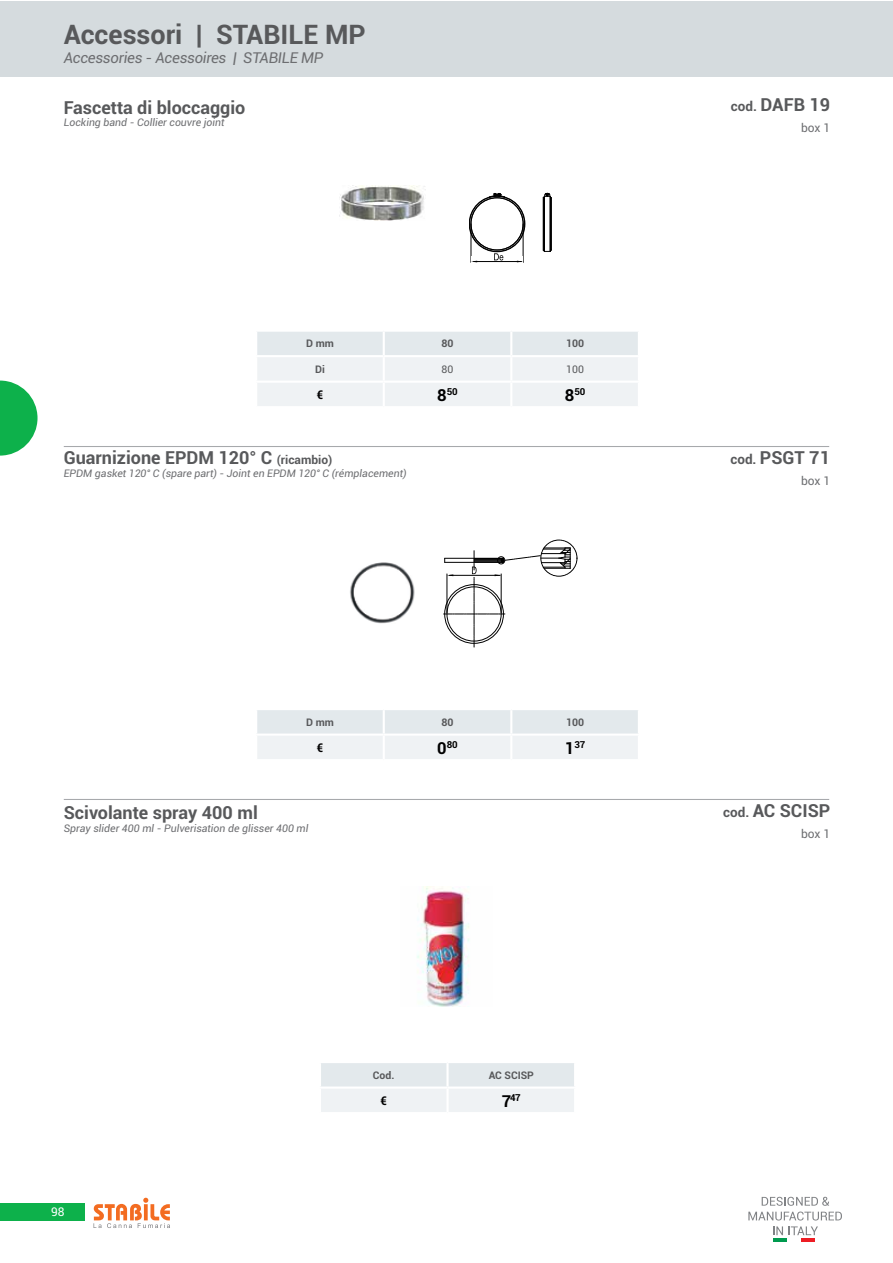
<style>
.page{position:relative;width:893px;height:1263px;background:#fff}
.page>*{position:absolute;margin:0;border:0;box-sizing:border-box;transform-origin:0 0}
.t1{font:700 27px "Roboto";color:#58595b}
.t2{font:700 18px "Roboto";color:#58595b}
.t3{font:italic 15px "Roboto";letter-spacing:-.02em;color:#6d6e71}
.t4{font:12px "Roboto";letter-spacing:-.01em;color:#6d6e71}
.t5{font:700 12px "Roboto";color:#000}
.t6{font:12px "Roboto";color:#fff}
.t7{font:italic 10.5px "Roboto";color:#6d6e71}
.t8{font:700 10.5px "Roboto";color:#58595b}
.t9{font:10.5px "Roboto";color:#58595b}
.t10{font:700 9.6px "Roboto";color:#000}
.s1{font-size:16.5px}
.s2{font-size:12px}
.s3{font-size:13.5px}
</style>
<div class="page">
<div style="left:0;top:1px;width:892px;height:76px;background:#d5dbde"></div>
<div style="left:0;top:1203px;width:85px;height:17px;background:#0db14b"></div>
<svg style="left:94px;top:1198px;width:76px;height:30px"></svg>
<svg style="left:748px;top:1197px;width:94px;height:23px"></svg>
<svg style="left:773px;top:1226px;width:45px;height:9px"></svg>
<hr style="left:801px;top:1238px;width:14px;height:3px;background:#ed1d24">
<hr style="left:773px;top:1238px;width:14px;height:3px;background:#009a4e">
<svg style="left:0;top:381px;width:38px;height:75px"></svg>
<svg style="left:257px;top:332px;width:381px;height:74px"></svg>
<hr style="left:383px;top:332px;width:2px;height:23px;background:#fff">
<hr style="left:510px;top:332px;width:2px;height:23px;background:#fff">
<hr style="left:255px;top:355px;width:129px;height:2px;background:#fff">
<hr style="left:384px;top:355px;width:127px;height:2px;background:#fff">
<hr style="left:383px;top:357px;width:2px;height:24px;background:#fff">
<hr style="left:511px;top:355px;width:129px;height:2px;background:#fff">
<hr style="left:510px;top:357px;width:2px;height:24px;background:#fff">
<hr style="left:255px;top:381px;width:129px;height:2px;background:#fff">
<hr style="left:384px;top:381px;width:127px;height:2px;background:#fff">
<hr style="left:383px;top:383px;width:2px;height:23px;background:#fff">
<hr style="left:511px;top:381px;width:129px;height:2px;background:#fff">
<hr style="left:510px;top:383px;width:2px;height:23px;background:#fff">
<svg style="left:257px;top:710px;width:381px;height:49px"></svg>
<hr style="left:383px;top:710px;width:2px;height:23px;background:#fff">
<hr style="left:510px;top:710px;width:2px;height:23px;background:#fff">
<hr style="left:255px;top:733px;width:129px;height:3px;background:#fff">
<hr style="left:384px;top:733px;width:127px;height:3px;background:#fff">
<hr style="left:383px;top:736px;width:2px;height:23px;background:#fff">
<hr style="left:511px;top:733px;width:129px;height:3px;background:#fff">
<hr style="left:510px;top:736px;width:2px;height:23px;background:#fff">
<img style="left:350px;top:562px;width:65px;height:62px">
<div style="left:541px;top:540px;width:36px;height:36px;border:1px dashed #000;border-radius:50%"></div>
<svg style="left:444px;top:548px;width:127px;height:99px"></svg>
<img style="left:340px;top:185px;width:86px;height:36px">
<hr style="left:551px;top:198px;width:1px;height:52px;background:#000">
<hr style="left:550px;top:196px;width:1px;height:55px;background:#000">
<hr style="left:544px;top:196px;width:1px;height:55px;background:#000">
<hr style="left:543px;top:197px;width:1px;height:53px;background:#000">
<svg style="left:543px;top:250px;width:9px;height:2px"></svg>
<div style="left:471px;top:198px;width:52px;height:52px;border:1px solid #000;border-radius:50%"></div>
<div style="left:469px;top:196px;width:56px;height:56px;border:1px solid #000;border-radius:50%"></div>
<svg style="left:489px;top:193px;width:16px;height:5px"></svg>
<svg style="left:543px;top:193px;width:9px;height:5px"></svg>
<hr style="left:471px;top:224px;width:1px;height:38px;background:#000">
<hr style="left:523px;top:224px;width:1px;height:38px;background:#000">
<div style="left:471px;top:256px;width:52px;height:7px;background:#fff"></div>
<hr style="left:474px;top:261px;width:47px;height:1px;background:#000">
<svg style="left:494px;top:253px;width:9px;height:7px"></svg>
<div style="left:321px;top:1063px;width:253px;height:49px;background:#ebeef1"></div>
<hr style="left:446px;top:1063px;width:3px;height:23px;background:#fff">
<hr style="left:319px;top:1086px;width:129px;height:3px;background:#fff">
<hr style="left:448px;top:1086px;width:128px;height:3px;background:#fff">
<hr style="left:446px;top:1089px;width:3px;height:23px;background:#fff">
<img style="left:417px;top:886px;width:53px;height:120px">
<hr style="left:64px;top:446px;width:765px;height:1px;background:#a7a9ac">
<hr style="left:64px;top:799px;width:765px;height:1px;background:#a7a9ac">
<h1 class="t1" style="left:64px;top:19px;width:304px">Accessori | STABILE MP</h1>
<h3 class="t3" style="left:64px;top:49px;width:261px">Accessories - Acessoires | STABILE MP</h3>
<h2 class="t2" style="left:64px;top:97px;width:183px">Fascetta di bloccaggio</h2>
<p class="t7" style="left:64px;top:116px;width:162px">Locking band - Collier couvre joint</p>
<p class="t8" style="left:306px;top:338px;width:29px">D mm</p>
<p class="t8" style="left:441px;top:338px;width:14px">80</p>
<p class="t8" style="left:566px;top:338px;width:20px">100</p>
<p class="t8" style="left:315px;top:363px;width:11px">Di</p>
<p class="t9" style="left:442px;top:363px;width:13px">80</p>
<p class="t9" style="left:566px;top:363px;width:19px">100</p>
<p class="t5" style="left:317px;top:388px;width:8px">€</p>
<p class="t10" style="left:437px;top:386px;width:22px"><span class="s1">8</span>50</p>
<p class="t10" style="left:565px;top:386px;width:22px"><span class="s1">8</span>50</p>
<h2 class="t2" style="left:64px;top:448px;width:270px">Guarnizione EPDM 120° C <span class="s2">(ricambio)</span></h2>
<p class="t7" style="left:64px;top:467px;width:344px">EPDM gasket 120° C (spare part) - Joint en EPDM 120° C (rémplacement)</p>
<p class="t8" style="left:306px;top:716px;width:29px">D mm</p>
<p class="t8" style="left:441px;top:716px;width:14px">80</p>
<p class="t8" style="left:566px;top:716px;width:20px">100</p>
<p class="t5" style="left:317px;top:741px;width:8px">€</p>
<p class="t10" style="left:437px;top:739px;width:22px"><span class="s1">0</span>80</p>
<p class="t10" style="left:565px;top:739px;width:22px"><span class="s1">1</span>37</p>
<h2 class="t2" style="left:64px;top:803px;width:196px">Scivolante spray 400 ml</h2>
<p class="t7" style="left:64px;top:822px;width:246px">Spray slider 400 ml - Pulverisation de glisser 400 ml</p>
<p class="t6" style="left:51px;top:1205px;width:15px">98</p>
<p class="t8" style="left:373px;top:1069px;width:23px">Cod.</p>
<p class="t8" style="left:489px;top:1069px;width:47px">AC SCISP</p>
<p class="t5" style="left:380px;top:1094px;width:8px">€</p>
<p class="t10" style="left:502px;top:1092px;width:20px"><span class="s1">7</span>47</p>
<h2 class="t2" style="left:731px;top:95px;width:101px"><span class="s3">cod.</span> DAFB 19</h2>
<p class="t4" style="left:801px;top:121px;width:31px">box 1</p>
<h2 class="t2" style="left:730px;top:448px;width:101px"><span class="s3">cod.</span> PSGT 71</h2>
<p class="t4" style="left:801px;top:474px;width:31px">box 1</p>
<h2 class="t2" style="left:723px;top:800px;width:108px"><span class="s3">cod.</span> AC SCISP</h2>
<p class="t4" style="left:801px;top:827px;width:31px">box 1</p>
</div>
